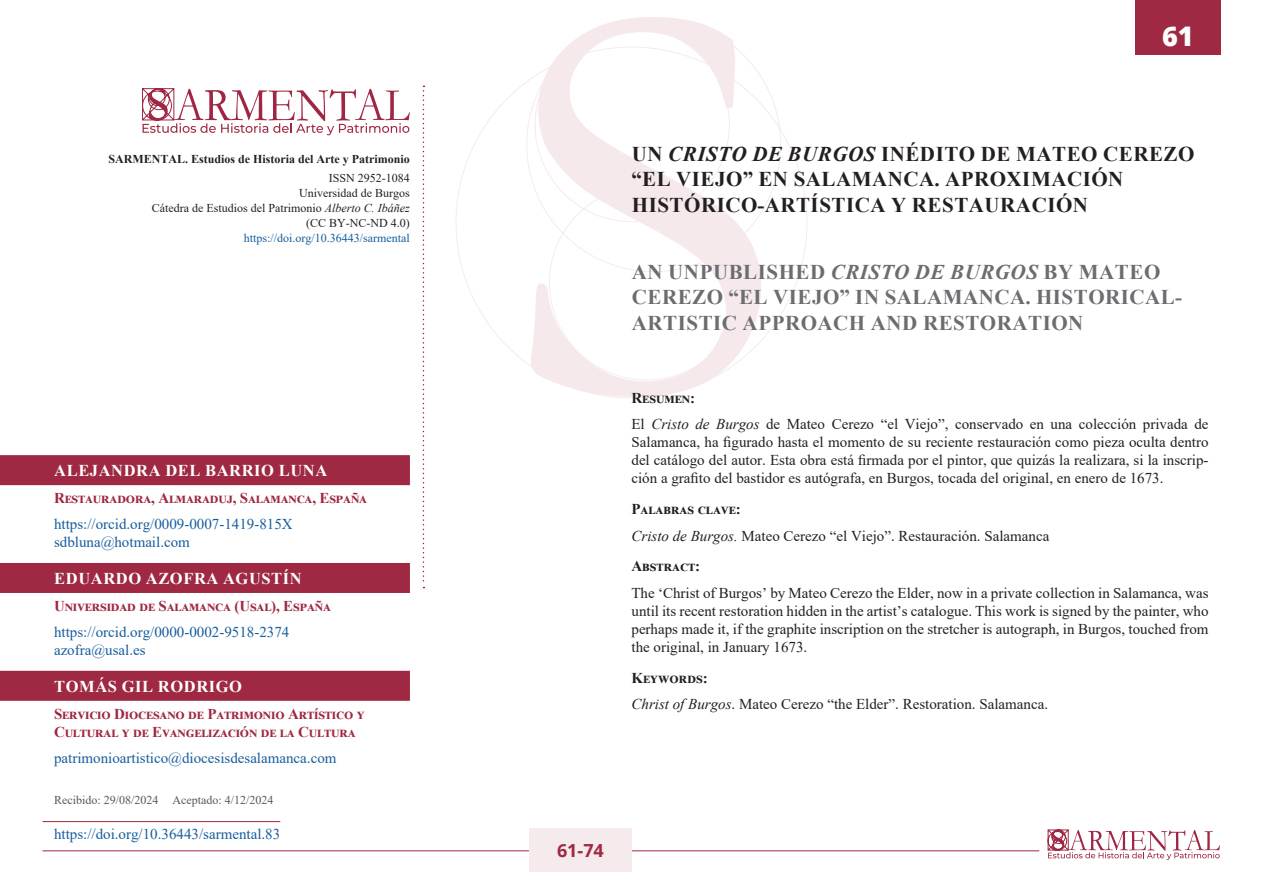
<style>
.page{position:relative;width:1263px;height:893px;background:#fff}
.page>*{position:absolute;margin:0;border:0;box-sizing:border-box;transform-origin:0 0}
.t1{font:800 27px "Open Sans";color:#fff}
.Título_-_EN{font:700 21px/25.2px "Times New Roman";letter-spacing:.025em;color:#6c6d70}
.Título{font:700 21px/25.2px "Times New Roman";letter-spacing:.025em;color:#231f20}
.t2{font:700 18px "Open Sans";color:#9f2842}
.Artículo-Autor{font:700 16.5px "Times New Roman";letter-spacing:.035em;color:#fff}
.Párrafo-General{font:15px/18px "Times New Roman";color:#231f20;text-align:justify}
.Párrafo-General_-_Ingles{font:15px/18px "Times New Roman";color:#231f20;text-align:justify}
.Artículo-Autor-Contacto{font:15px "Times New Roman";color:#175d9e}
.Artículo-Autor-Institución{font:700 15px/18px "Times New Roman";letter-spacing:-.01em;color:#9f2842}
.Apartado-_resumen-y-palabras-clave{font:700 15px "Times New Roman";color:#231f20}
.Artículo-DOI{font:15px "Times New Roman";color:#175d9e}
.Revista-Editor{font:12px "Times New Roman";color:#231f20}
.Revista-Título{font:700 12px "Times New Roman";color:#231f20}
.Fechas_articulo{font:12px "Times New Roman";color:#57585a}
.Revista-DOI{font:12px "Times New Roman";color:#175d9e}
.Revista-Licencia{font:12px "Times New Roman";color:#231f20}
.Revista-ISSN{font:12px "Times New Roman";color:#231f20}
.s1{font-style:italic}
</style>
<div class="page">
<svg style="left:456px;top:77px;width:351px;height:321px"></svg>
<svg style="left:531px;top:17px;width:230px;height:380px"></svg>
<svg style="left:423px;top:86px;width:1px;height:502px"></svg>
<svg style="left:142px;top:88px;width:268px;height:47px"></svg>
<svg style="left:1048px;top:829px;width:172px;height:31px"></svg>
<hr style="left:43px;top:850px;width:996px;height:1px;background:#9f2842">
<div style="left:529px;top:828px;width:102px;height:44px;background:#f5eaec"></div>
<div style="left:1135px;top:0;width:85px;height:54px;background:#9f2842"></div>
<div style="left:0;top:455px;width:410px;height:30px;background:#9f2842"></div>
<div style="left:0;top:563px;width:410px;height:30px;background:#9f2842"></div>
<div style="left:0;top:671px;width:410px;height:30px;background:#9f2842"></div>
<hr style="left:43px;top:821px;width:237px;height:1px;background:#9f2842">
<p class="Revista-Título" style="left:109px;top:150px;width:303px">SARMENTAL. Estudios de Historia del Arte y Patrimonio</p>
<p class="Revista-ISSN" style="left:329px;top:170px;width:83px">ISSN 2952-1084</p>
<p class="Revista-Editor" style="left:299px;top:185px;width:112px">Universidad de Burgos</p>
<p class="Revista-Editor" style="left:152px;top:200px;width:259px">Cátedra de Estudios del Patrimonio <span class="s1">Alberto C. Ibáñez</span></p>
<p class="Revista-Licencia" style="left:306px;top:215px;width:105px">(CC BY-NC-ND 4.0)</p>
<p class="Revista-DOI" style="left:244px;top:230px;width:167px">https://doi.org/10.36443/sarmental</p>
<p class="Artículo-Autor" style="left:54px;top:459px;width:274px">ALEJANDRA DEL BARRIO LUNA</p>
<p class="Artículo-Autor-Institución" style="left:54px;top:488px;width:315px">Restauradora, Almaraduj, Salamanca, España</p>
<p class="Artículo-Autor-Contacto" style="left:54px;top:514px;width:240px">https://orcid.org/0009-0007-1419-815X</p>
<p class="Artículo-Autor-Contacto" style="left:54px;top:532px;width:137px">sdbluna@hotmail.com</p>
<p class="Artículo-Autor" style="left:54px;top:567px;width:249px">EDUARDO AZOFRA AGUSTÍN</p>
<p class="Artículo-Autor-Institución" style="left:54px;top:596px;width:278px">Universidad de Salamanca (Usal), España</p>
<p class="Artículo-Autor-Contacto" style="left:54px;top:622px;width:237px">https://orcid.org/0000-0002-9518-2374</p>
<p class="Artículo-Autor-Contacto" style="left:54px;top:640px;width:93px">azofra@usal.es</p>
<p class="Artículo-Autor" style="left:54px;top:675px;width:189px">TOMÁS GIL RODRIGO</p>
<p class="Artículo-Autor-Institución" style="left:54px;top:704px;width:312px">Servicio Diocesano de Patrimonio Artístico y<br>Cultural y de Evangelización de la Cultura</p>
<p class="Artículo-Autor-Contacto" style="left:54px;top:747px;width:284px">patrimonioartistico@diocesisdesalamanca.com</p>
<p class="Fechas_articulo" style="left:54px;top:791px;width:221px">Recibido: 29/08/2024 Aceptado: 4/12/2024</p>
<p class="Artículo-DOI" style="left:54px;top:823px;width:228px">https://doi.org/10.36443/sarmental.83</p>
<h1 class="t1" style="left:1162px;top:15px;width:33px">61</h1>
<p class="Título" style="left:631px;top:141px;width:564px">UN <span class="s1">CRISTO DE BURGOS</span> INÉDITO DE MATEO CEREZO “EL VIEJO” EN SALAMANCA. APROXIMACIÓN<br>HISTÓRICO-ARTÍSTICA Y RESTAURACIÓN</p>
<p class="Título_-_EN" style="left:632px;top:259px;width:552px">AN UNPUBLISHED <span class="s1">CRISTO DE BURGOS</span> BY MATEO<br>CEREZO “EL VIEJO” IN SALAMANCA. HISTORICAL-<br>ARTISTIC APPROACH AND RESTORATION</p>
<p class="Apartado-_resumen-y-palabras-clave" style="left:631px;top:387px;width:65px">Resumen:</p>
<p class="Párrafo-General" style="left:631px;top:415px;width:579px">El <span class="s1">Cristo de Burgos</span> de Mateo Cerezo “el Viejo”, conservado en una colección privada de Salamanca, ha figurado hasta el momento de su reciente restauración como pieza oculta dentro del catálogo del autor. Esta obra está firmada por el pintor, que quizás la realizara, si la inscrip&shy;ción a grafito del bastidor es autógrafa, en Burgos, tocada del original, en enero de 1673.</p>
<p class="Apartado-_resumen-y-palabras-clave" style="left:631px;top:498px;width:111px">Palabras clave:</p>
<p class="Párrafo-General" style="left:631px;top:526px;width:419px"><span class="s1">Cristo de Burgos.</span> Mateo Cerezo “el Viejo”. Restauración. Salamanca</p>
<p class="Apartado-_resumen-y-palabras-clave" style="left:631px;top:556px;width:70px">Abstract:</p>
<p class="Párrafo-General_-_Ingles" style="left:631px;top:583px;width:578px">The ‘Christ of Burgos’ by Mateo Cerezo the Elder, now in a private collection in Salamanca, was until its recent restoration hidden in the artist’s catalogue. This work is signed by the painter, who perhaps made it, if the graphite inscription on the stretcher is autograph, in Burgos, touched from the original, in January 1673.</p>
<p class="Apartado-_resumen-y-palabras-clave" style="left:631px;top:667px;width:78px">Keywords:</p>
<p class="Párrafo-General_-_Ingles" style="left:631px;top:695px;width:418px"><span class="s1">Christ of Burgos</span>. Mateo Cerezo “the Elder”. Restoration. Salamanca.</p>
<p class="t2" style="left:557px;top:837px;width:48px">61-74</p>
</div>
